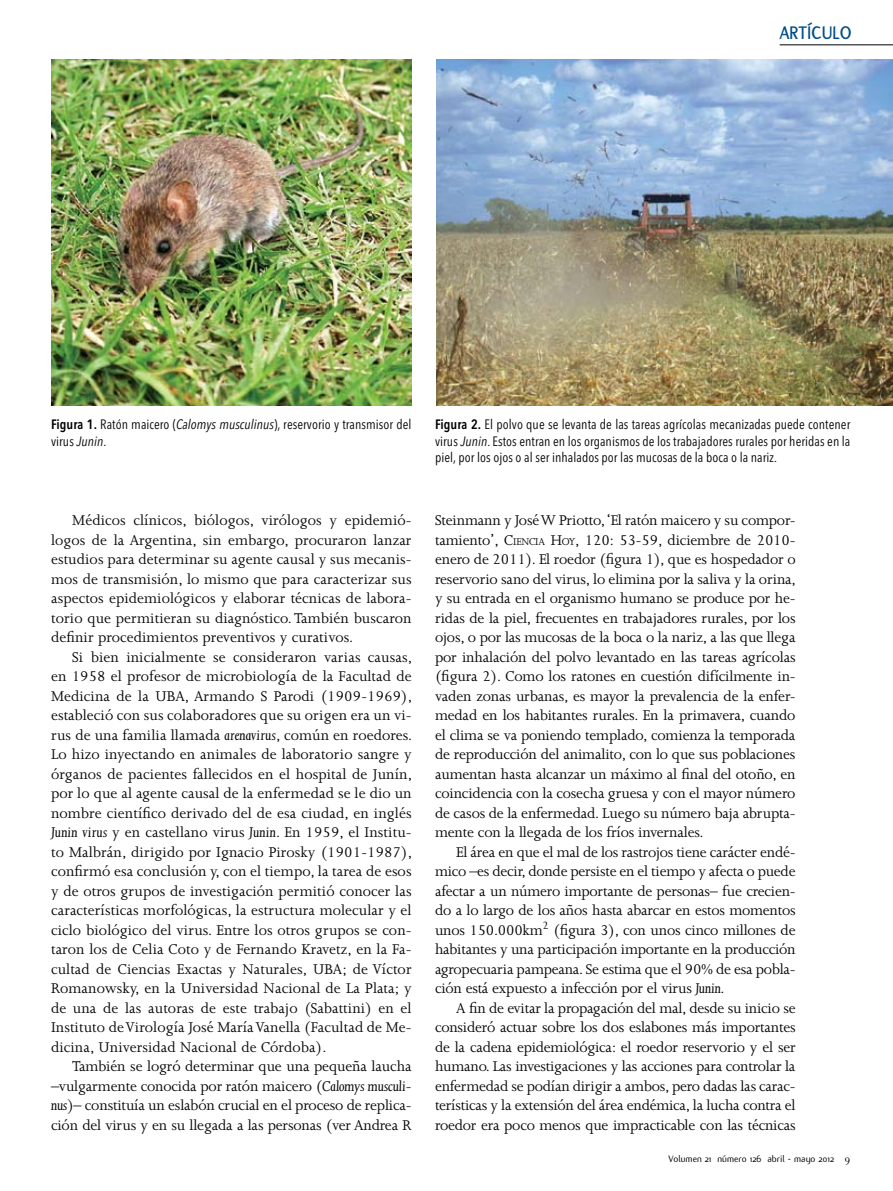
<style>
.page{position:relative;width:893px;height:1191px;background:#fff}
.page>*{position:absolute;margin:0;border:0;box-sizing:border-box;transform-origin:0 0}
.t1{font:700 19.5px "Flux";letter-spacing:.01em;color:#004e84;scale:.95 1}
.t2{font:16.2px/19.5px "Joanna";letter-spacing:-.01em;color:#000;text-align:justify}
.t3{font:condensed 13.5px/16.5px "Avenir Next LT Pro";letter-spacing:.005em;color:#000}
.t4{font:10.2px "Flux";color:#000}
.s1{font-weight:600}
.s2{font-style:italic}
.s3{font-style:inherit}
.s4{font-size:11.4px}
.s5{font-family:"Filosofia";font-size:11.25px}
</style>
<div class="page">
<img style="left:51px;top:60px;width:361px;height:345px">
<img style="left:436px;top:60px;width:457px;height:345px">
<hr style="left:780px;top:45px;width:113px;height:1px;background:#000">
<p class="t1" style="left:780px;top:22px;width:77px">ARTÍCULO</p>
<p class="t3" style="left:51px;top:416px;width:362px"><span class="s1">Figura 1.</span> Ratón maicero (<span class="s2">Calomys musculinus</span>), reservorio y transmisor del virus <span class="s2">Junin</span>.</p>
<p class="t3" style="left:435px;top:416px;width:417px;text-align:justify"><span class="s1">Figura 2.</span> El polvo que se levanta de las tareas agrícolas mecanizadas puede contener virus <span class="s2">Junin</span>. Estos entran en los organismos de los trabajadores rurales por heridas en la piel, por los ojos o al ser inhalados por las mucosas de la boca o la nariz.</p>
<p class="t2" style="left:51px;top:510px;width:362px;text-indent:21px">Médicos clínicos, biólogos, virólogos y epidemió&shy;logos de la Argentina, sin embargo, procuraron lanzar estudios para determinar su agente causal y sus mecanis&shy;mos de transmisión, lo mismo que para caracterizar sus aspectos epidemiológicos y elaborar técnicas de labora&shy;torio que permitieran su diagnóstico. También buscaron definir procedimientos preventivos y curativos.</p>
<p class="t2" style="left:51px;top:647px;width:363px;text-indent:21px">Si bien inicialmente se consideraron varias causas, en 1958 el profesor de microbiología de la Facultad de Medicina de la UBA, Armando S Parodi (1909-1969), estableció con sus colaboradores que su origen era un vi&shy;rus de una familia llamada <span class="s2">arenavirus</span>, común en roedores.<br>Lo hizo inyectando en animales de laboratorio sangre y órganos de pacientes fallecidos en el hospital de Junín, por lo que al agente causal de la enfermedad se le dio un nombre científico derivado del de esa ciudad, en inglés <span class="s2">Junin virus</span> y en castellano virus <span class="s2">Junin</span>. En 1959, el Institu&shy;to Malbrán, dirigido por Ignacio Pirosky (1901-1987), confirmó esa conclusión y, con el tiempo, la tarea de esos y de otros grupos de investigación permitió conocer las características morfológicas, la estructura molecular y el ciclo biológico del virus. Entre los otros grupos se con&shy;taron los de Celia Coto y de Fernando Kravetz, en la Fa&shy;cultad de Ciencias Exactas y Naturales, UBA; de Víctor Romanowsky, en la Universidad Nacional de La Plata; y de una de las autoras de este trabajo (Sabattini) en el Instituto de Virología José María Vanella (Facultad de Me&shy;dicina, Universidad Nacional de Córdoba).</p>
<p class="t2" style="left:51px;top:1057px;width:362px;text-indent:21px">También se logró determinar que una pequeña laucha –vulgarmente conocida por ratón maicero (<span class="s2">Calomys musculi&shy;nus</span>)– constituía un eslabón crucial en el proceso de replica&shy;ción del virus y en su llegada a las personas (ver Andrea R</p>
<p class="t2" style="left:435px;top:511px;width:363px">Steinmann y José W Priotto, ‘El ratón maicero y su compor&shy;tamiento’, <span class="s3">C</span><span class="s4">IENCIA</span> <span class="s3">H</span><span class="s4">OY</span>, 120: 53-59, diciembre de 2010- enero de 2011). El roedor (figura 1), que es hospedador o reservorio sano del virus, lo elimina por la saliva y la orina, y su entrada en el organismo humano se produce por he&shy;ridas de la piel, frecuentes en trabajadores rurales, por los ojos, o por las mucosas de la boca o la nariz, a las que llega por inhalación del polvo levantado en las tareas agrícolas (figura 2). Como los ratones en cuestión difícilmente in&shy;vaden zonas urbanas, es mayor la prevalencia de la enfer&shy;medad en los habitantes rurales. En la primavera, cuando el clima se va poniendo templado, comienza la temporada de reproducción del animalito, con lo que sus poblaciones aumentan hasta alcanzar un máximo al final del otoño, en coincidencia con la cosecha gruesa y con el mayor número de casos de la enfermedad. Luego su número baja abrupta&shy;mente con la llegada de los fríos invernales.</p>
<p class="t2" style="left:435px;top:842px;width:362px;text-indent:21px">El área en que el mal de los rastrojos tiene carácter endé&shy;mico –es decir, donde persiste en el tiempo y afecta o puede afectar a un número importante de personas– fue crecien&shy;do a lo largo de los años hasta abarcar en estos momentos unos 150.000km<sup>2</sup> (figura 3), con unos cinco millones de habitantes y una participación importante en la producción agropecuaria pampeana. Se estima que el 90% de esa pobla&shy;ción está expuesto a infección por el virus <span class="s2">Junin</span>.</p>
<p class="t2" style="left:435px;top:998px;width:362px;text-indent:21px">A fin de evitar la propagación del mal, desde su inicio se consideró actuar sobre los dos eslabones más importantes de la cadena epidemiológica: el roedor reservorio y el ser humano. Las investigaciones y las acciones para controlar la enfermedad se podían dirigir a ambos, pero dadas las carac&shy;terísticas y la extensión del área endémica, la lucha contra el roedor era poco menos que impracticable con las técnicas</p>
<p class="t4" style="left:668px;top:1153px;width:183px">Volumen 21 número 126 abril - mayo 2012 <span class="s5">9</span></p>
</div>
